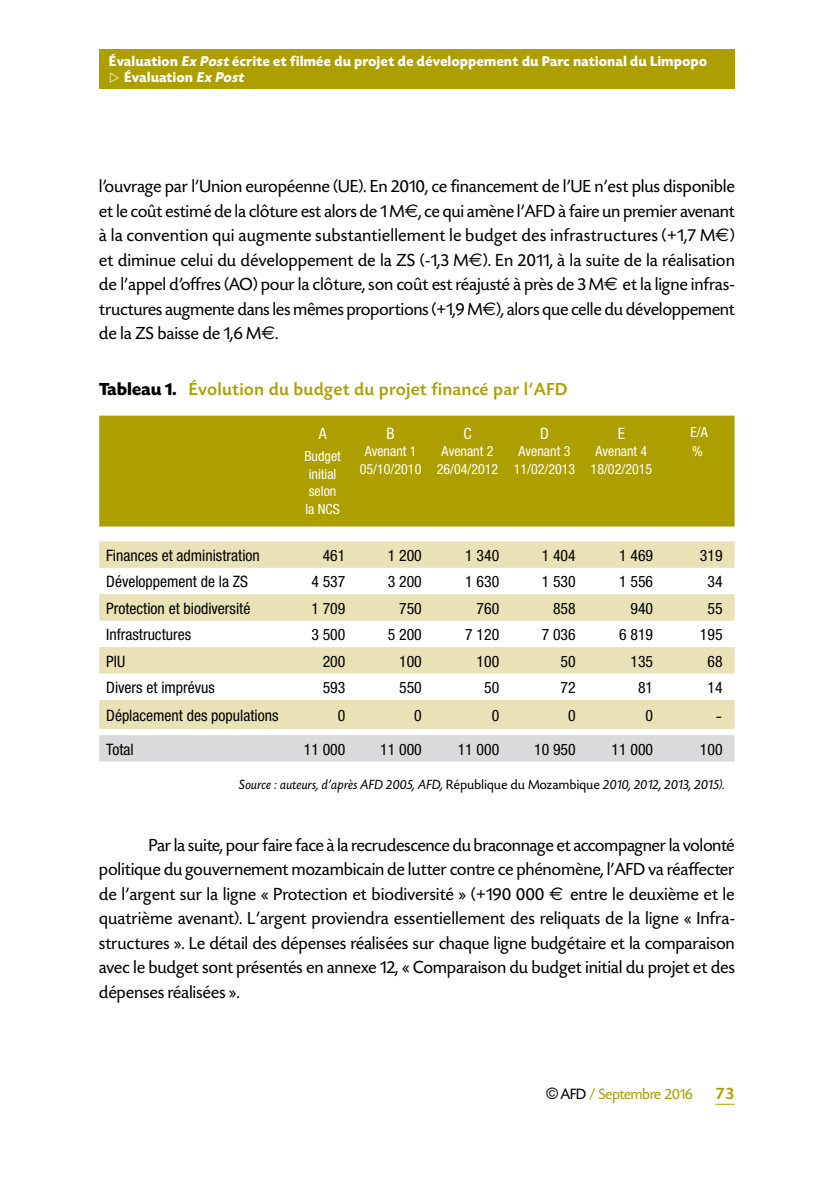
<style>
.page{position:relative;width:819px;height:1191px;background:#fff}
.page>*{position:absolute;margin:0;border:0;box-sizing:border-box;transform-origin:0 0}
.t1{font:21px "Minion Pro";color:#000}
.t2{font:18.38px/24.5px "Today SH";letter-spacing:.02em;color:#000;text-align:justify}
.t3{font:500 18.38px "Today SBOP";letter-spacing:.01em;color:#ad9f00}
.t4{font:500 17.5px "Today SBOP";color:#ad9f00}
.t5{font:condensed 15.75px "Helvetica Neue";color:#000}
.t6{font:15.75px "Today SH";color:#ad9f00}
.t7{font:condensed 15.75px "Helvetica Neue";color:#fff}
.t8{font:700 14.88px/15.8px "Today SH";letter-spacing:.04em;color:#fff;scale:.95 1}
.t9{font:condensed 14px/17.5px "Helvetica Neue";color:#fff;text-align:center}
.t10{font:italic 14px "Today SH";letter-spacing:.03em;color:#000}
.s1{font-style:italic}
.s2{font-family:"Euro Sans"}
.s3{font-family:"Today SH";font-weight:700;color:#000}
.s4{font-style:normal}
.s5{font-family:"Gill Sans";color:#000}
.s6{color:#000}
</style>
<div class="page">
<svg style="left:715px;top:1104px;width:19px;height:1px"></svg>
<div style="left:99px;top:50px;width:635px;height:39px;background:#ad9f00"></div>
<div style="left:99px;top:415px;width:635px;height:111px;background:#ad9f00"></div>
<svg style="left:99px;top:541px;width:635px;height:188px;fill:#e9e2b6"></svg>
<div style="left:99px;top:735px;width:635px;height:26px;background:#d9dadb"></div>
<p class="t8" style="left:124px;top:54px;width:614px;text-indent:-15px">Évaluation <span class="s1">Ex Post</span> écrite et filmée du projet de développement du Parc national du Limpopo<br>Évaluation <span class="s1">Ex Post</span></p>
<p class="t2" style="left:99px;top:175px;width:636px">l’ouvrage par l’Union européenne (UE). En 2010, ce financement de l’UE n’est plus disponible et le coût estimé de la clôture est alors de 1 M<span class="s2">€</span>, ce qui amène l’AFD à faire un premier avenant à la convention qui augmente substantiellement le budget des infrastructures (+1,7 M<span class="s2">€</span>) et diminue celui du développement de la ZS (-1,3 M<span class="s2">€</span>). En 2011, à la suite de la réalisation de l’appel d’offres (AO) pour la clôture, son coût est réajusté à près de 3 M<span class="s2">€</span> et la ligne infras&shy;tructures augmente dans les mêmes proportions (+1,9 M<span class="s2">€</span>), alors que celle du développement de la ZS baisse de 1,6 M<span class="s2">€</span>.</p>
<p class="t3" style="left:99px;top:379px;width:470px"><span class="s3">Tableau 1.</span> Évolution du budget du projet financé par l’AFD</p>
<p class="t7" style="left:319px;top:424px;width:9px">A</p>
<p class="t9" style="left:304px;top:447px;width:38px;text-align:left">Budget initial selon la NCS</p>
<p class="t9" style="left:690px;top:422px;width:19px;line-height:19.2px;text-align:left">E/A %</p>
<p class="t7" style="left:463px;top:424px;width:10px">C</p>
<p class="t9" style="left:437px;top:442px;width:63px">Avenant 2<br>26/04/2012</p>
<p class="t7" style="left:386px;top:424px;width:10px">B</p>
<p class="t9" style="left:360px;top:442px;width:63px">Avenant 1<br>05/10/2010</p>
<p class="t7" style="left:540px;top:424px;width:10px">D</p>
<p class="t9" style="left:513px;top:442px;width:63px">Avenant 3<br>11/02/2013</p>
<p class="t7" style="left:617px;top:424px;width:9px">E</p>
<p class="t9" style="left:590px;top:442px;width:63px">Avenant 4<br>18/02/2015</p>
<p class="t5" style="left:106px;top:546px;width:155px">Finances et administration</p>
<p class="t5" style="left:323px;top:546px;width:24px">461</p>
<p class="t5" style="left:388px;top:546px;width:36px">1 200</p>
<p class="t5" style="left:465px;top:546px;width:36px">1 340</p>
<p class="t5" style="left:541px;top:546px;width:36px">1 404</p>
<p class="t5" style="left:619px;top:546px;width:36px">1 469</p>
<p class="t5" style="left:700px;top:546px;width:24px">319</p>
<p class="t5" style="left:106px;top:572px;width:143px">Développement de la ZS</p>
<p class="t5" style="left:311px;top:572px;width:36px">4 537</p>
<p class="t5" style="left:388px;top:572px;width:36px">3 200</p>
<p class="t5" style="left:465px;top:572px;width:36px">1 630</p>
<p class="t5" style="left:541px;top:572px;width:36px">1 530</p>
<p class="t5" style="left:619px;top:572px;width:36px">1 556</p>
<p class="t5" style="left:707px;top:572px;width:17px">34</p>
<p class="t5" style="left:106px;top:599px;width:145px">Protection et biodiversité</p>
<p class="t5" style="left:311px;top:599px;width:36px">1 709</p>
<p class="t5" style="left:399px;top:599px;width:24px">750</p>
<p class="t5" style="left:476px;top:599px;width:24px">760</p>
<p class="t5" style="left:553px;top:599px;width:24px">858</p>
<p class="t5" style="left:630px;top:599px;width:24px">940</p>
<p class="t5" style="left:707px;top:599px;width:17px">55</p>
<p class="t5" style="left:106px;top:625px;width:86px">Infrastructures</p>
<p class="t5" style="left:311px;top:625px;width:36px">3 500</p>
<p class="t5" style="left:388px;top:625px;width:36px">5 200</p>
<p class="t5" style="left:465px;top:625px;width:36px">7 120</p>
<p class="t5" style="left:541px;top:625px;width:36px">7 036</p>
<p class="t5" style="left:619px;top:625px;width:36px">6 819</p>
<p class="t5" style="left:700px;top:625px;width:24px">195</p>
<p class="t5" style="left:106px;top:652px;width:20px">PIU</p>
<p class="t5" style="left:323px;top:652px;width:24px">200</p>
<p class="t5" style="left:399px;top:652px;width:24px">100</p>
<p class="t5" style="left:476px;top:652px;width:24px">100</p>
<p class="t5" style="left:560px;top:652px;width:17px">50</p>
<p class="t5" style="left:630px;top:652px;width:24px">135</p>
<p class="t5" style="left:707px;top:652px;width:17px">68</p>
<p class="t5" style="left:106px;top:678px;width:110px">Divers et imprévus</p>
<p class="t5" style="left:323px;top:678px;width:24px">593</p>
<p class="t5" style="left:399px;top:678px;width:24px">550</p>
<p class="t5" style="left:484px;top:678px;width:17px">50</p>
<p class="t5" style="left:560px;top:678px;width:17px">72</p>
<p class="t5" style="left:638px;top:678px;width:17px">81</p>
<p class="t5" style="left:707px;top:678px;width:17px">14</p>
<p class="t5" style="left:106px;top:706px;width:174px">Déplacement des populations</p>
<p class="t5" style="left:338px;top:706px;width:9px">0</p>
<p class="t5" style="left:414px;top:706px;width:9px">0</p>
<p class="t5" style="left:491px;top:706px;width:9px">0</p>
<p class="t5" style="left:568px;top:706px;width:9px">0</p>
<p class="t5" style="left:645px;top:706px;width:9px">0</p>
<p class="t1" style="left:715px;top:701px;width:9px">-</p>
<p class="t5" style="left:106px;top:740px;width:29px">Total</p>
<p class="t5" style="left:304px;top:740px;width:43px">11 000</p>
<p class="t5" style="left:380px;top:740px;width:43px">11 000</p>
<p class="t5" style="left:457px;top:740px;width:43px">11 000</p>
<p class="t5" style="left:534px;top:740px;width:43px">10 950</p>
<p class="t5" style="left:611px;top:740px;width:43px">11 000</p>
<p class="t5" style="left:700px;top:740px;width:24px">100</p>
<p class="t10" style="left:239px;top:777px;width:487px">Source : auteurs, d’après AFD 2005, AFD, <span class="s4">République du Mozambique</span> 2010, 2012, 2013, 2015).</p>
<p class="t2" style="left:99px;top:833px;width:637px;text-indent:50px">Par la suite, pour faire face à la recrudescence du braconnage et accompagner la volonté politique du gouvernement mozambicain de lutter contre ce phénomène, l’AFD va réaffecter de l’argent sur la ligne « Protection et biodiversité » (+190 000 <span class="s2">€</span> entre le deuxième et le quatrième avenant). L’argent proviendra essentiellement des reliquats de la ligne « Infra&shy;structures ». Le détail des dépenses réalisées sur chaque ligne budgétaire et la comparaison avec le budget sont présentés en annexe 12, « Comparaison du budget initial du projet et des dépenses réalisées ».</p>
<p class="t6" style="left:546px;top:1086px;width:148px"><span class="s5">©</span> <span class="s6">AFD</span> / Septembre 2016</p>
<p class="t4" style="left:715px;top:1084px;width:21px">73</p>
</div>
